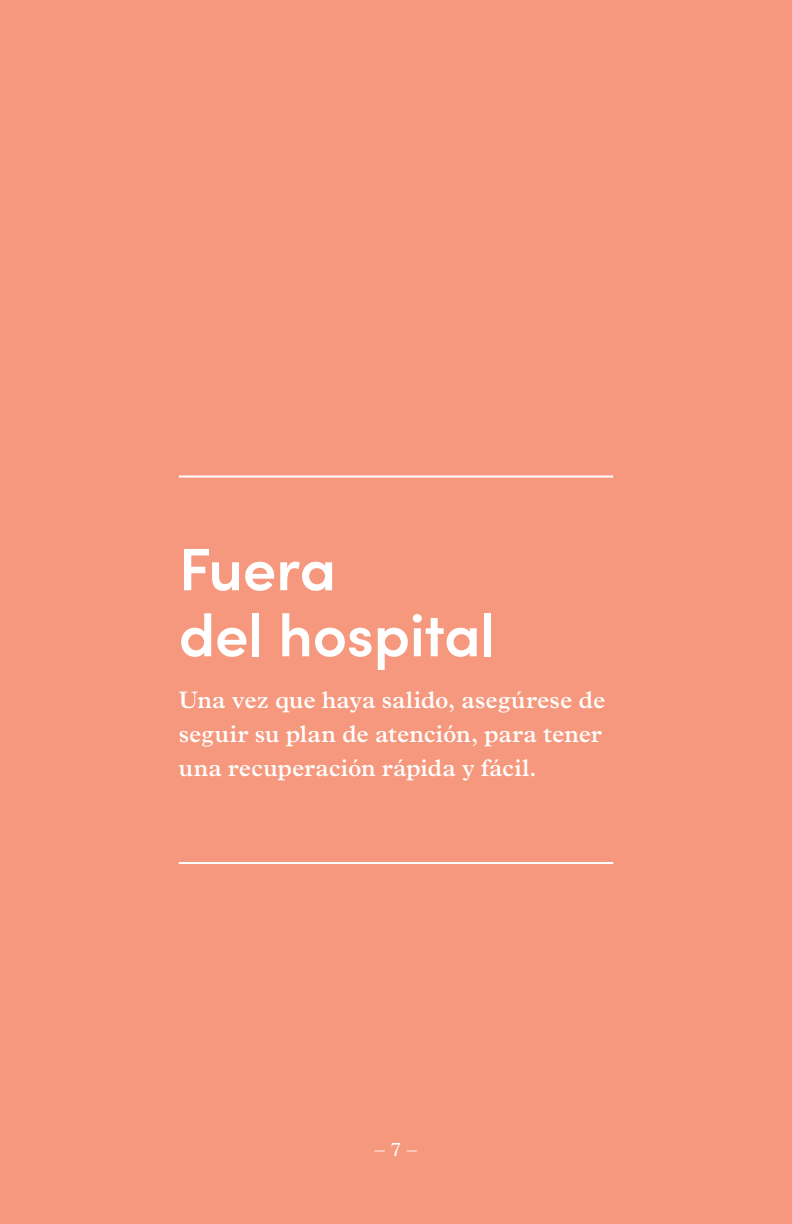
<style>
.page{position:relative;width:792px;height:1224px;background:#f6987d}
.page>*{position:absolute;margin:0;border:0;box-sizing:border-box;transform-origin:0 0}
.t1{font:600 60px/66px "Sofia Pro";letter-spacing:-.01em;color:#fff}
.t2{font:600 24px/34px "Plantin MT Pro";color:#fff}
.t3{font:20px "Plantin MT Pro";color:#fff}
</style>
<div class="page">
<hr style="left:179px;top:476px;width:434px;height:2px;background:#fff">
<hr style="left:179px;top:862px;width:434px;height:2px;background:#fff">
<p class="t1" style="left:179px;top:532px;width:318px">Fuera<br>del hospital</p>
<p class="t2" style="left:179px;top:683px;width:428px">Una vez que haya salido, asegúrese de seguir su plan de atención, para tener una recuperación rápida y fácil.</p>
<p class="t3" style="left:375px;top:1137px;width:44px">– 7 –</p>
</div>
